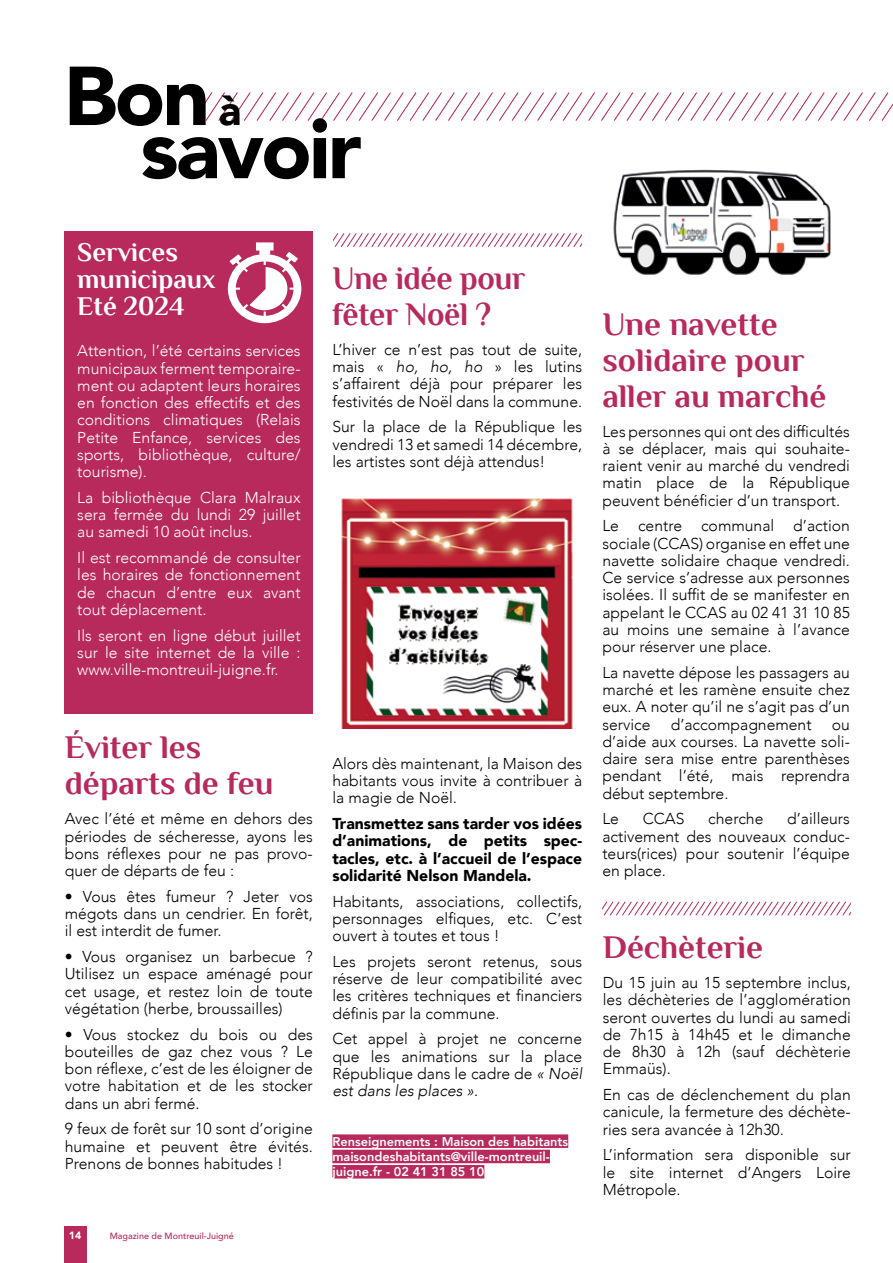
<style>
.page{position:relative;width:893px;height:1263px;background:#fff}
.page>*{position:absolute;margin:0;border:0;box-sizing:border-box;transform-origin:0 0}
.t1{font:900 82.5px "Avenir";letter-spacing:-.03em;color:#000}
.t2{font:700 33px/36px "Philosopher";color:#b8295c}
.t3{font:700 33px/36px "Philosopher";color:#b8295c;scale:.96 1}
.t4{font:700 27px/27px "Philosopher";color:#fff}
.t5{font:300 15.75px/17.2px "Avenir";color:#000;text-align:justify}
.t6{font:300 15.75px/17.2px "Avenir";color:#fff;text-align:justify}
.t7{font:900 15.75px/17.2px "Avenir";color:#000;text-align:justify}
.t8{font:800 12.75px/15.3px "Avenir";color:#fff}
.t9{font:900 10.5px "Avenir";color:#fff}
.t10{font:500 9px "Avenir";color:#b8295c}
.s1{font-size:42px}
.s2{font-style:italic}
</style>
<div class="page">
<svg style="left:200px;top:92px;width:693px;height:29px"></svg>
<svg style="left:334px;top:233px;width:247px;height:14px"></svg>
<div style="left:332px;top:1134px;width:236px;height:14px;background:#b8295c"></div>
<div style="left:332px;top:1150px;width:218px;height:13px;background:#b8295c"></div>
<div style="left:332px;top:1165px;width:152px;height:13px;background:#b8295c"></div>
<img style="left:341px;top:498px;width:232px;height:230px">
<svg style="left:603px;top:901px;width:247px;height:15px"></svg>
<img style="left:613px;top:169px;width:218px;height:106px">
<div style="left:64px;top:231px;width:249px;height:482px;background:#b8295c"></div>
<svg style="left:228px;top:242px;width:73px;height:81px"></svg>
<div style="left:64px;top:1226px;width:23px;height:37px;background:#b8295c"></div>
<h1 class="t1" style="left:64px;top:26px;width:179px">Bon <span class="s1">à</span></h1>
<h1 class="t1" style="left:140px;top:79px;width:223px">savoir</h1>
<h3 class="t4" style="left:77px;top:238px;width:140px">Services municipaux<br>Eté 2024</h3>
<p class="t6" style="left:77px;top:342px;width:225px">Attention, l’été certains services municipaux ferment temporaire&shy;ment ou adaptent leurs horaires en fonction des effectifs et des conditions climatiques (Relais Petite Enfance, services des sports, bibliothèque, culture/ tourisme).</p>
<p class="t6" style="left:77px;top:489px;width:225px">La bibliothèque Clara Malraux sera fermée du lundi 29 juillet au samedi 10 août inclus.</p>
<p class="t6" style="left:77px;top:549px;width:225px">Il est recommandé de consulter les horaires de fonctionnement de chacun d’entre eux avant tout déplacement.</p>
<p class="t6" style="left:77px;top:626px;width:225px">Ils seront en ligne début juillet sur le site internet de la ville : www.ville-montreuil-juigne.fr.</p>
<h2 class="t3" style="left:332px;top:260px;width:203px">Une idée pour fêter Noël ?</h2>
<p class="t5" style="left:332px;top:341px;width:251px">L’hiver ce n’est pas tout de suite, mais « <span class="s2">ho, ho, ho</span> » les lutins s’affairent déjà pour préparer les festivités de Noël dans la commune.</p>
<p class="t5" style="left:332px;top:418px;width:251px">Sur la place de la République les vendredi 13 et samedi 14 décembre, les artistes sont déjà attendus!</p>
<h2 class="t2" style="left:65px;top:730px;width:210px">Éviter les départs de feu</h2>
<p class="t5" style="left:65px;top:810px;width:250px">Avec l’été et même en dehors des périodes de sécheresse, ayons les bons réflexes pour ne pas provo&shy;quer de départs de feu :</p>
<p class="t5" style="left:65px;top:888px;width:250px">• Vous êtes fumeur ? Jeter vos mégots dans un cendrier. En forêt, il est interdit de fumer.</p>
<p class="t5" style="left:65px;top:948px;width:250px">• Vous organisez un barbecue ?<br>Utilisez un espace aménagé pour cet usage, et restez loin de toute végétation (herbe, broussailles)</p>
<p class="t5" style="left:65px;top:1025px;width:250px">• Vous stockez du bois ou des bouteilles de gaz chez vous ? Le bon réflexe, c’est de les éloigner de votre habitation et de les stocker dans un abri fermé.</p>
<p class="t5" style="left:65px;top:1120px;width:250px">9 feux de forêt sur 10 sont d’origine humaine et peuvent être évités.<br>Prenons de bonnes habitudes !</p>
<p class="t5" style="left:332px;top:755px;width:251px">Alors dès maintenant, la Maison des habitants vous invite à contribuer à la magie de Noël.</p>
<p class="t7" style="left:332px;top:814px;width:251px">Transmettez sans tarder vos idées d’animations, de petits spec&shy;tacles, etc. à l’accueil de l’espace solidarité Nelson Mandela.</p>
<p class="t5" style="left:332px;top:892px;width:251px">Habitants, associations, collectifs, personnages elfiques, etc. C’est ouvert à toutes et tous !</p>
<p class="t5" style="left:332px;top:953px;width:251px">Les projets seront retenus, sous réserve de leur compatibilité avec les critères techniques et financiers définis par la commune.</p>
<p class="t5" style="left:332px;top:1030px;width:251px">Cet appel à projet ne concerne que les animations sur la place République dans le cadre de <span class="s2">« Noël est dans les places »</span>.</p>
<p class="t8" style="left:332px;top:1133px;width:237px">Renseignements : Maison des habitants maisondeshabitants@ville-montreuil&shy;juigne.fr - 02 41 31 85 10</p>
<p class="t9" style="left:69px;top:1227px;width:14px">14</p>
<p class="t10" style="left:110px;top:1228px;width:126px">Magazine de Montreuil-Juigné</p>
<h2 class="t2" style="left:602px;top:306px;width:225px">Une navette solidaire pour aller au marché</h2>
<p class="t5" style="left:602px;top:422px;width:249px">Les personnes qui ont des difficultés à se déplacer, mais qui souhaite&shy;raient venir au marché du vendredi matin place de la République peuvent bénéficier d’un transport.</p>
<p class="t5" style="left:602px;top:517px;width:249px">Le centre communal d’action sociale (CCAS) organise en effet une navette solidaire chaque vendredi.<br>Ce service s’adresse aux personnes isolées. Il suffit de se manifester en appelant le CCAS au 02 41 31 10 85 au moins une semaine à l’avance pour réserver une place.</p>
<p class="t5" style="left:602px;top:664px;width:249px">La navette dépose les passagers au marché et les ramène ensuite chez eux. A noter qu’il ne s’agit pas d’un service</p>
<p class="t5" style="left:671px;top:715px;width:142px">d’accompagnement</p>
<p class="t5" style="left:602px;top:715px;width:249px;text-indent:229px">ou d’aide aux courses. La navette soli&shy;daire sera mise entre parenthèses pendant l’été, mais reprendra début septembre.</p>
<p class="t5" style="left:602px;top:810px;width:18px">Le</p>
<p class="t5" style="left:643px;top:810px;width:43px">CCAS</p>
<p class="t5" style="left:708px;top:810px;width:57px">cherche</p>
<p class="t5" style="left:602px;top:810px;width:249px;text-indent:185px">d’ailleurs activement des nouveaux conduc&shy;teurs(rices) pour soutenir l’équipe en place.</p>
<h2 class="t2" style="left:603px;top:929px;width:162px">Déchèterie</h2>
<p class="t5" style="left:603px;top:974px;width:250px">Du 15 juin au 15 septembre inclus, les déchèteries de l’agglomération seront ouvertes du lundi au samedi de 7h15 à 14h45 et le dimanche de 8h30 à 12h (sauf déchèterie Emmaüs).</p>
<p class="t5" style="left:603px;top:1086px;width:250px">En cas de déclenchement du plan canicule, la fermeture des déchète&shy;ries sera avancée à 12h30.</p>
<p class="t5" style="left:603px;top:1146px;width:250px">L’information sera disponible sur le site internet d’Angers Loire Métropole.</p>
</div>
